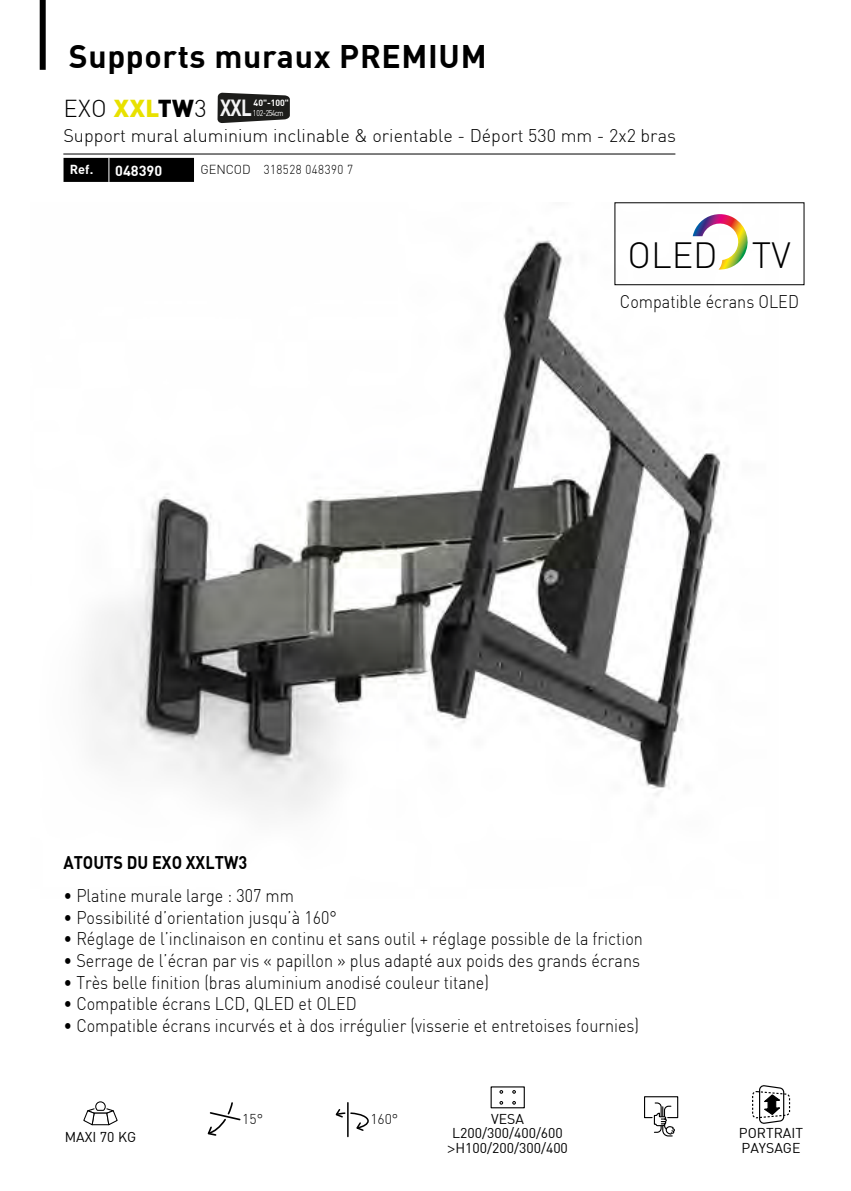
<style>
.page{position:relative;width:851px;height:1191px;background:#fff}
.page>*{position:absolute;margin:0;border:0;box-sizing:border-box;transform-origin:0 0}
.t1{font:300 36px "DIN";color:#000}
.t2{font:700 32px "DIN";letter-spacing:.02em;color:#000}
.t3{font:300 24px "DIN";color:#000}
.t4{font:700 22.8px "DIN";color:#f5f5f6;scale:.81 1}
.t5{font:300 18px "DIN";color:#000;scale:.9 1}
.t6{font:300 18px "DIN";color:#000}
.t7{font:700 18px "DIN";color:#000;scale:.9 1}
.t8{font:700 14.4px "DIN";color:#fff}
.t9{font:14px/14.6px "DIN";color:#000;text-align:center}
.t10{font:300 14px "DIN";color:#000}
.t11{font:300 12.8px "DIN";letter-spacing:.04em;color:#000}
.t12{font:700 12.8px "DIN";color:#fff}
.t13{font:700 9px "DIN";color:#fff}
.t14{font:8.4px "DIN";letter-spacing:-.08em;color:#fff;scale:.82 1}
.t15{font:700 8.2px/7.8px "DIN";color:#000;text-align:center}
.s1{font-weight:900;color:#e8e100}
.s2{font-weight:900}
.s3{font-family:"Myriad Pro"}
</style>
<div class="page">
<img style="left:86px;top:240px;width:692px;height:574px">
<div style="left:63px;top:158px;width:131px;height:24px;background:#000"></div>
<hr style="left:63px;top:153px;width:612px;height:1px;background:#000">
<svg style="left:217px;top:93px;width:73px;height:30px;background:#363634"></svg>
<div style="left:490px;top:1086px;width:34px;height:22px;border:1px solid #000"></div>
<svg style="left:512px;top:1090px;width:4px;height:3px"></svg>
<svg style="left:499px;top:1101px;width:4px;height:3px"></svg>
<svg style="left:512px;top:1101px;width:4px;height:3px"></svg>
<svg style="left:83px;top:1101px;width:35px;height:25px"></svg>
<svg style="left:644px;top:1096px;width:34px;height:41px"></svg>
<svg style="left:207px;top:1102px;width:34px;height:34px"></svg>
<hr style="left:347px;top:1102px;width:1px;height:34px;background:#000">
<svg style="left:335px;top:1107px;width:34px;height:25px"></svg>
<div style="left:40px;top:0;width:6px;height:70px;background:#000"></div>
<svg style="left:752px;top:1085px;width:38px;height:39px"></svg>
<svg style="left:692px;top:214px;width:59px;height:56px"></svg>
<div style="left:614px;top:202px;width:190px;height:83px;border:1px solid #000"></div>
<h2 class="t2" style="left:69px;top:36px;width:419px">Supports muraux PREMIUM</h2>
<p class="t4" style="left:220px;top:93px;width:40px">XXL</p>
<p class="t13" style="left:253px;top:97px;width:37px">40"-100"</p>
<h3 class="t3" style="left:63px;top:94px;width:145px">EXO <span class="s1">XXL</span><span class="s2">TW</span>3</h3>
<p class="t6" style="left:63px;top:124px;width:614px">Support mural aluminium inclinable &amp; orientable - Déport 530 mm - 2x2 bras</p>
<p class="t12" style="left:70px;top:161px;width:25px">Ref.</p>
<p class="t8" style="left:115px;top:161px;width:48px">048390</p>
<p class="t11" style="left:200px;top:162px;width:154px">GENCOD 318528 048390 7</p>
<p class="t14" style="left:253px;top:108px;width:39px">102-254cm</p>
<h1 class="t1" style="left:627px;top:232px;width:165px">OLED TV</h1>
<p class="t5" style="left:620px;top:290px;width:200px">Compatible écrans OLED</p>
<p class="t7" style="left:63px;top:851px;width:206px">ATOUTS DU EXO XXLTW3</p>
<p class="t5" style="left:63px;top:884px;width:258px">• Platine murale large : 307 mm</p>
<p class="t5" style="left:63px;top:906px;width:305px">• Possibilité d’orientation jusqu’à 160°</p>
<p class="t5" style="left:63px;top:928px;width:645px">• Réglage de l’inclinaison en continu et sans outil + réglage possible de la friction</p>
<p class="t5" style="left:63px;top:949px;width:642px">• Serrage de l’écran par vis « papillon » plus adapté aux poids des grands écrans</p>
<p class="t5" style="left:63px;top:971px;width:474px">• Très belle finition (bras aluminium anodisé couleur titane)</p>
<p class="t5" style="left:63px;top:992px;width:327px">• Compatible écrans LCD, QLED et OLED</p>
<p class="t5" style="left:63px;top:1014px;width:641px">• Compatible écrans incurvés et à dos irrégulier (visserie et entretoises fournies)</p>
<p class="t9" style="left:65px;top:1129px;width:73px">MAXI 70 KG</p>
<p class="t10" style="left:242px;top:1110px;width:22px">15°</p>
<p class="t10" style="left:370px;top:1110px;width:30px">160°</p>
<p class="t9" style="left:447px;top:1111px;width:122px">VESA<br>L200/300/400/600 <span class="s3">&gt;</span>H100/200/300/400</p>
<p class="t15" style="left:752px;top:1125px;width:39px">portrait landscape</p>
<p class="t9" style="left:738px;top:1125px;width:66px;text-align:left">PORTRAIT<br>PAYSAGE</p>
</div>
